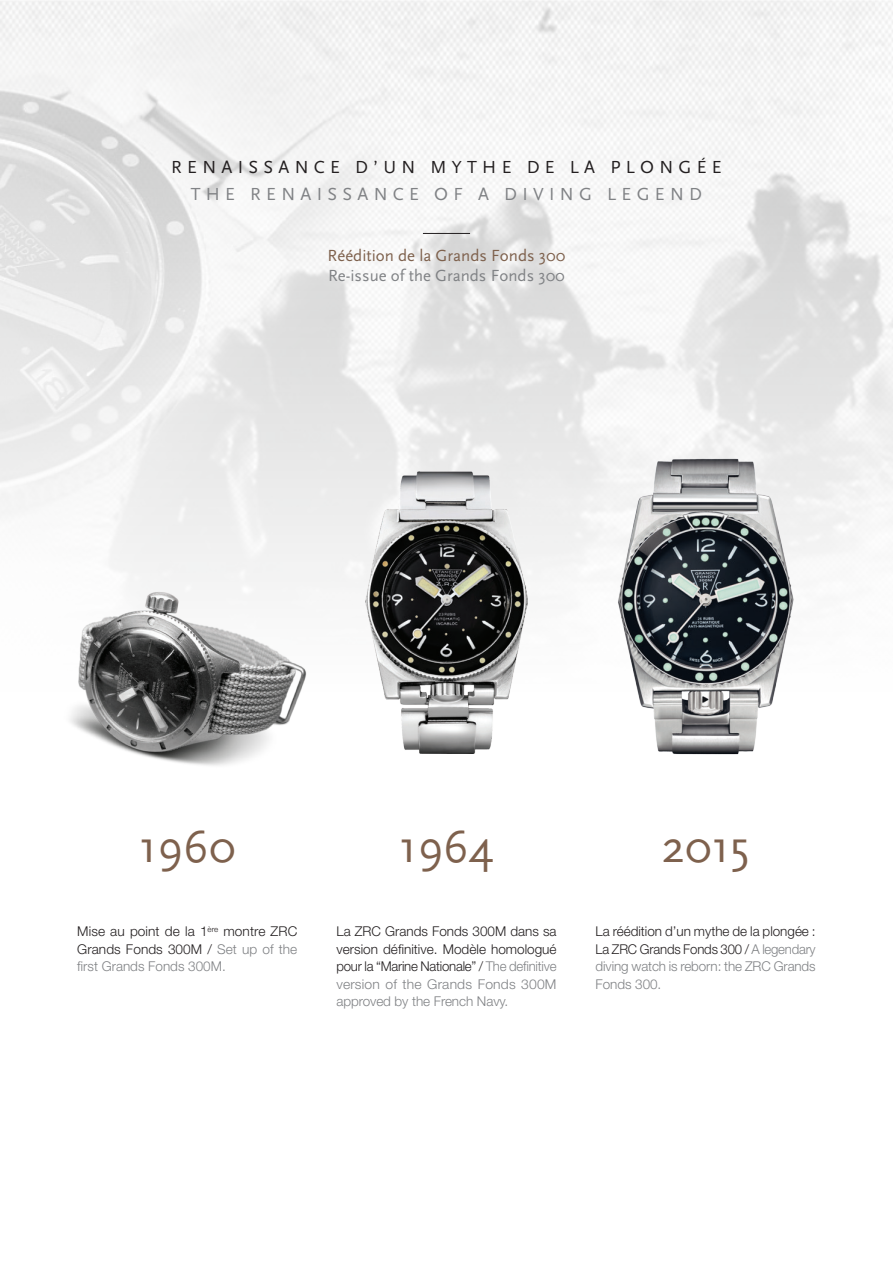
<style>
.page{position:relative;width:893px;height:1263px;background:#fff}
.page>*{position:absolute;margin:0;border:0;box-sizing:border-box;transform-origin:0 0}
.t1{font:47.1px "Scala Sans";color:#7e614d}
.t2{font:18.3px "Scala Sans";letter-spacing:.29em;color:#231f20}
.t3{font:18.3px "Scala Sans";letter-spacing:.29em;color:#808285}
.t4{font:16.8px "Scala Sans";color:#7e614d}
.t5{font:16.8px "Scala Sans";color:#808285}
.t6{font:300 13.5px/17.5px "Helvetica Neue LT Std";color:#231f20;text-align:justify}
.s1{color:#808285}
</style>
<div class="page">
<hr style="left:423px;top:233px;width:47px;height:1px;background:#231f20">
<img style="left:365px;top:471px;width:163px;height:282px">
<img style="left:595px;top:415px;width:215px;height:340px">
<img style="left:70px;top:587px;width:244px;height:179px">
<p class="t2" style="left:171px;top:157px;width:552px">RENAISSANCE D’UN MYTHE DE LA PLONGÉE</p>
<p class="t3" style="left:191px;top:184px;width:513px">THE RENAISSANCE OF A DIVING LEGEND</p>
<p class="t4" style="left:328px;top:247px;width:239px">Réédition de la Grands Fonds 300</p>
<p class="t5" style="left:328px;top:267px;width:238px">Re-issue of the Grands Fonds 300</p>
<p class="t1" style="left:139px;top:821px;width:98px">1960</p>
<p class="t1" style="left:399px;top:821px;width:96px">1964</p>
<p class="t1" style="left:662px;top:821px;width:89px">2015</p>
<p class="t6" style="left:77px;top:922px;width:222px">Mise au point de la 1<sup>ère</sup> montre ZRC Grands Fonds 300M / <span class="s1">Set up of the first Grands Fonds 300M.</span></p>
<p class="t6" style="left:336px;top:922px;width:222px">La ZRC Grands Fonds 300M dans sa version définitive. Modèle homologué pour la “Marine Nationale” / <span class="s1">The definitive version of the Grands Fonds 300M approved by the French Navy.</span></p>
<p class="t6" style="left:596px;top:922px;width:222px">La réédition d’un mythe de la plongée :<br>La ZRC Grands Fonds 300 / <span class="s1">A legendary diving watch is reborn: the ZRC Grands Fonds 300.</span></p>
</div>
